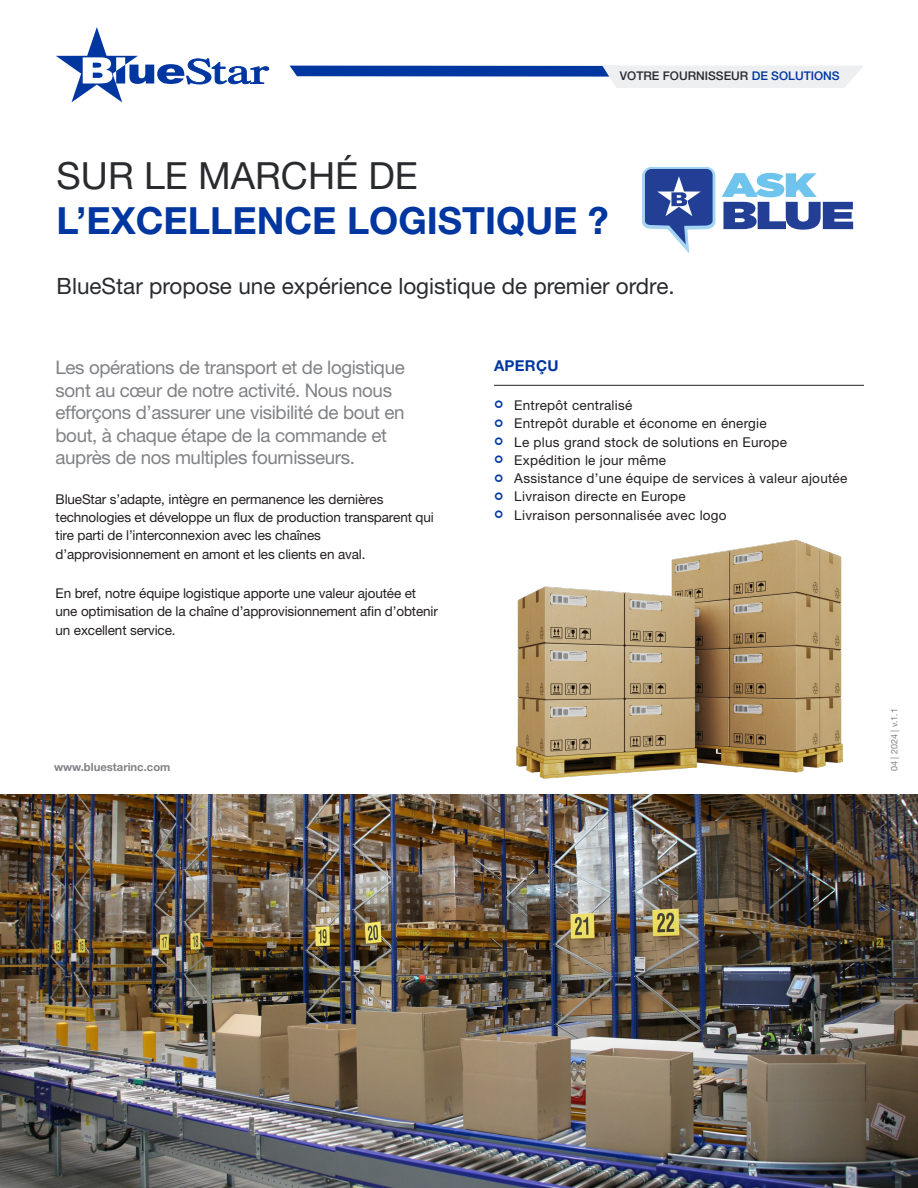
<style>
.page{position:relative;width:918px;height:1188px;background:#fff}
.page>*{position:absolute;margin:0;border:0;box-sizing:border-box;transform-origin:0 0}
.Headline{font:700 37.5px/45px "Helvetica Neue LT Std";color:#0036a0}
.Subhead{font:22.5px "Helvetica Neue LT Std";color:#292b2f}
.Light_Grey_Subhead{font:18.75px/22.5px "Helvetica Neue LT Std";letter-spacing:-.02em;color:#808285}
.Subhead_lined{font:700 15px "Helvetica Neue LT Std";letter-spacing:.02em;color:#0036a0}
.Paragraph{font:13.5px/18.3px "Helvetica Neue LT Std";letter-spacing:-.01em;color:#231f20}
.Paragraph-2{font:13.5px "Helvetica Neue LT Std";letter-spacing:.02em;color:#231f20}
.t1{font:500 12px "Helvetica Neue LT Std";color:#292b2f}
.t2{font:700 11.25px "Helvetica Neue LT Std";color:#808285}
.t3{font:9px "Helvetica Neue LT Std";color:#808285}
.s1{color:#0036a0}
.s2{font-weight:400;color:#292b2f}
</style>
<div class="page">
<svg style="left:56px;top:27px;width:213px;height:75px"></svg>
<svg style="left:290px;top:66px;width:573px;height:22px"></svg>
<hr style="left:494px;top:385px;width:370px;height:1px;background:#231f20">
<svg style="left:642px;top:167px;width:211px;height:87px"></svg>
<img style="left:516px;top:539px;width:327px;height:240px">
<img style="left:0;top:794px;width:918px;height:394px">
<p class="t1" style="left:620px;top:69px;width:221px">VOTRE FOURNISSEUR <span class="s1">DE SOLUTIONS</span></p>
<p class="Headline" style="left:57px;top:152px;width:554px"><span class="s2">SUR LE MARCHÉ DE<br></span>L’EXCELLENCE LOGISTIQUE ?</p>
<p class="Subhead" style="left:57px;top:272px;width:620px">BlueStar propose une expérience logistique de premier ordre.</p>
<p class="Light_Grey_Subhead" style="left:56px;top:356px;width:351px">Les opérations de transport et de logistique sont au cœur de notre activité. Nous nous efforçons d’assurer une visibilité de bout en bout, à chaque étape de la commande et auprès de nos multiples fournisseurs.</p>
<p class="Paragraph" style="left:56px;top:490px;width:380px">BlueStar s’adapte, intègre en permanence les dernières technologies et développe un flux de production transparent qui tire parti de l’interconnexion avec les chaînes d’approvisionnement en amont et les clients en aval.</p>
<p class="Paragraph" style="left:56px;top:584px;width:384px">En bref, notre équipe logistique apporte une valeur ajoutée et une optimisation de la chaîne d’approvisionnement afin d’obtenir un excellent service.</p>
<p class="t2" style="left:54px;top:760px;width:118px">www.bluestarinc.com</p>
<p class="Subhead_lined" style="left:494px;top:357px;width:66px">APERÇU</p>
<p class="Paragraph-2" style="left:514px;top:397px;width:120px">Entrepôt centralisé</p>
<p class="Paragraph-2" style="left:514px;top:415px;width:254px">Entrepôt durable et économe en énergie</p>
<p class="Paragraph-2" style="left:514px;top:434px;width:274px">Le plus grand stock de solutions en Europe</p>
<p class="Paragraph-2" style="left:514px;top:452px;width:153px">Expédition le jour même</p>
<p class="Paragraph-2" style="left:514px;top:470px;width:335px">Assistance d’une équipe de services à valeur ajoutée</p>
<p class="Paragraph-2" style="left:514px;top:489px;width:173px">Livraison directe en Europe</p>
<p class="Paragraph-2" style="left:514px;top:507px;width:214px">Livraison personnalisée avec logo</p>
<p class="t3" style="left:889px;top:771px;width:64px;rotate:-90deg">04 | 2024 | v.1.1</p>
</div>
